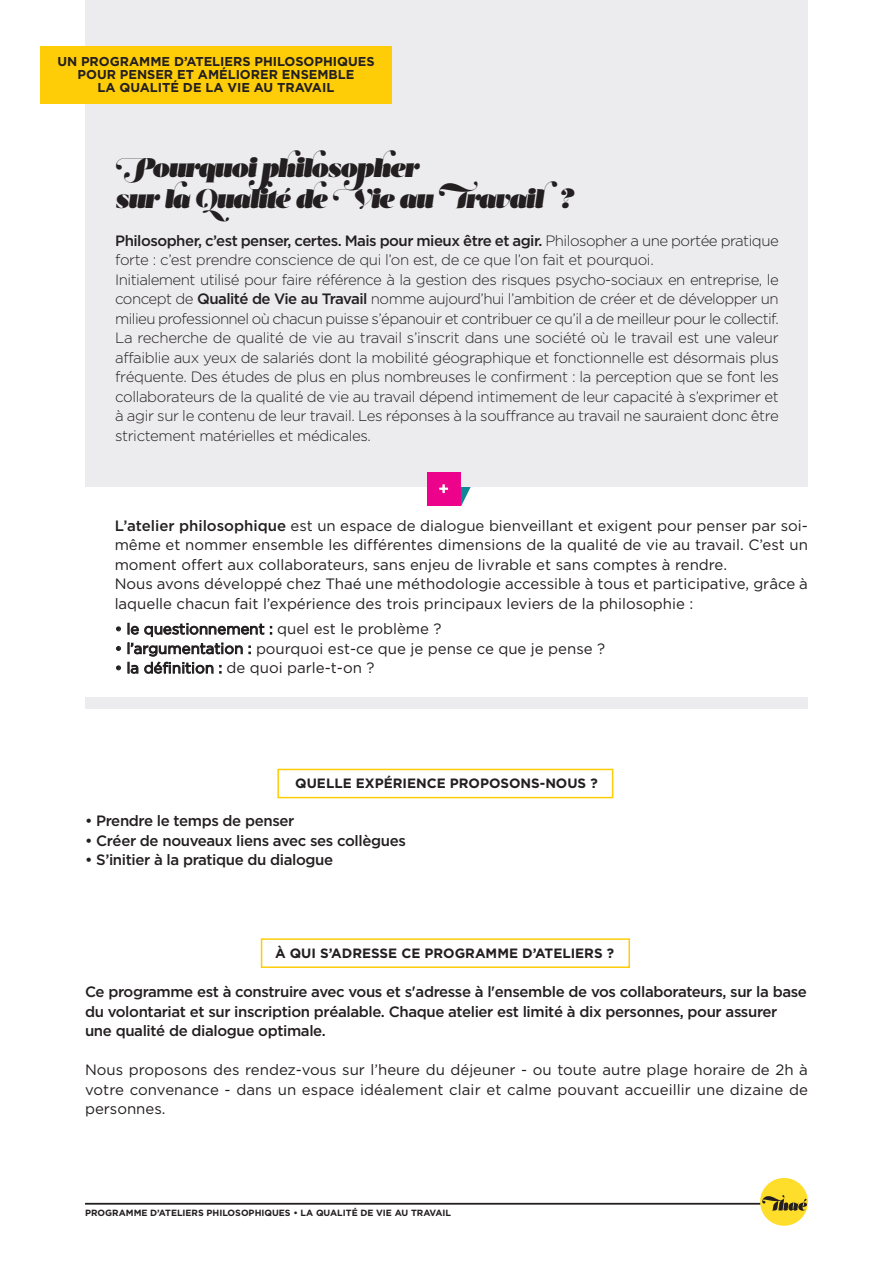
<style>
.page{position:relative;width:893px;height:1263px;background:#fff}
.page>*{position:absolute;margin:0;border:0;box-sizing:border-box;transform-origin:0 0}
.t1{font:27px/31.5px "Acta Poster Swashes";letter-spacing:-.035em;color:#231f20}
.t2{font:15.75px "Gotham";color:#fff}
.t3{font:300 15px/19.5px "Gotham";letter-spacing:-.025em;color:#231f20}
.t4{font:15px/19.5px "Gotham";color:#231f20}
.t5{font:500 15px/19.5px "Gotham";letter-spacing:-.025em;color:#231f20}
.t6{font:700 13.5px "Gotham";color:#231f20}
.t7{font:700 12.9px/12.9px "Gotham";color:#231f20;text-align:center}
.t8{font:700 9px "Gotham";color:#231f20}
.s1{font-weight:500}
</style>
<div class="page">
<svg style="left:461px;top:486px;width:17px;height:20px"></svg>
<div style="left:85px;top:0;width:723px;height:486px;background:#ececee"></div>
<div style="left:85px;top:697px;width:723px;height:12px;background:#ececee"></div>
<div style="left:427px;top:472px;width:34px;height:34px;background:#ed028c"></div>
<div style="left:261px;top:938px;width:369px;height:30px;border:2px solid #fecd08"></div>
<div style="left:277px;top:769px;width:336px;height:29px;border:2px solid #fecd08"></div>
<div style="left:40px;top:47px;width:352px;height:57px;background:#fecd08"></div>
<hr style="left:85px;top:1203px;width:708px;height:2px;background:#231f20">
<div style="left:760px;top:1178px;width:48px;height:48px;background:#ffde2b;border-radius:50%"></div>
<svg style="left:762px;top:1195px;width:45px;height:15px"></svg>
<p class="t7" style="left:57px;top:55px;width:319px">UN PROGRAMME D’ATELIERS PHILOSOPHIQUES<br>POUR PENSER ET AMÉLIORER ENSEMBLE<br>LA QUALITÉ DE LA VIE AU TRAVAIL</p>
<h1 class="t1" style="left:115px;top:154px;width:459px">Pourquoi philosopher<br>sur la Qualité de Vie au Travail?</h1>
<p class="t3" style="left:115px;top:231px;width:665px"><span class="s1">Philosopher, c’est penser, certes. Mais pour mieux être et agir.</span> Philosopher a une portée pratique forte : c’est prendre conscience de qui l’on est, de ce que l’on fait et pourquoi.<br>Initialement utilisé pour faire référence à la gestion des risques psycho-sociaux en entreprise, le concept de <span class="s1">Qualité de Vie au Travail</span> nomme aujourd’hui l’ambition de créer et de développer un milieu professionnel où chacun puisse s’épanouir et contribuer ce qu’il a de meilleur pour le collectif.<br>La recherche de qualité de vie au travail s’inscrit dans une société où le travail est une valeur affaiblie aux yeux de salariés dont la mobilité géographique et fonctionnelle est désormais plus fréquente. Des études de plus en plus nombreuses le confirment : la perception que se font les collaborateurs de la qualité de vie au travail dépend intimement de leur capacité à s’exprimer et à agir sur le contenu de leur travail. Les réponses à la souffrance au travail ne sauraient donc être strictement matérielles et médicales.</p>
<p class="t2" style="left:439px;top:480px;width:12px">+</p>
<p class="t4" style="left:115px;top:516px;width:695px"><span class="s1">L’atelier philosophique</span> est un espace de dialogue bienveillant et exigent pour penser par soi&shy;même et nommer ensemble les différentes dimensions de la qualité de vie au travail. C’est un moment offert aux collaborateurs, sans enjeu de livrable et sans comptes à rendre.<br>Nous avons développé chez Thaé une méthodologie accessible à tous et participative, grâce à laquelle chacun fait l’expérience des trois principaux leviers de la philosophie :</p>
<p class="t4" style="left:115px;top:619px;width:328px">• le questionnement : quel est le problème ?</p>
<p class="t4" style="left:115px;top:639px;width:492px">• l’argumentation : pourquoi est-ce que je pense ce que je pense ?</p>
<p class="t4" style="left:115px;top:658px;width:261px">• la définition : de quoi parle-t-on ?</p>
<p class="t6" style="left:295px;top:776px;width:304px">QUELLE EXPÉRIENCE PROPOSONS-NOUS ?</p>
<p class="t5" style="left:85px;top:811px;width:211px">• Prendre le temps de penser</p>
<p class="t5" style="left:85px;top:831px;width:322px">• Créer de nouveaux liens avec ses collègues</p>
<p class="t5" style="left:85px;top:850px;width:250px">• S’initier à la pratique du dialogue</p>
<p class="t6" style="left:275px;top:945px;width:340px">À QUI S’ADRESSE CE PROGRAMME D’ATELIERS ?</p>
<p class="t5" style="left:85px;top:982px;width:723px">Ce programme est à construire avec vous et s'adresse à l'ensemble de vos collaborateurs, sur la base du volontariat et sur inscription préalable. Chaque atelier est limité à dix personnes, pour assurer une qualité de dialogue optimale.</p>
<p class="t4" style="left:85px;top:1060px;width:724px;text-align:justify">Nous proposons des rendez-vous sur l’heure du déjeuner - ou toute autre plage horaire de 2h à votre convenance - dans un espace idéalement clair et calme pouvant accueillir une dizaine de personnes.</p>
<p class="t8" style="left:85px;top:1207px;width:368px">PROGRAMME D’ATELIERS PHILOSOPHIQUES • LA QUALITÉ DE VIE AU TRAVAIL</p>
</div>
